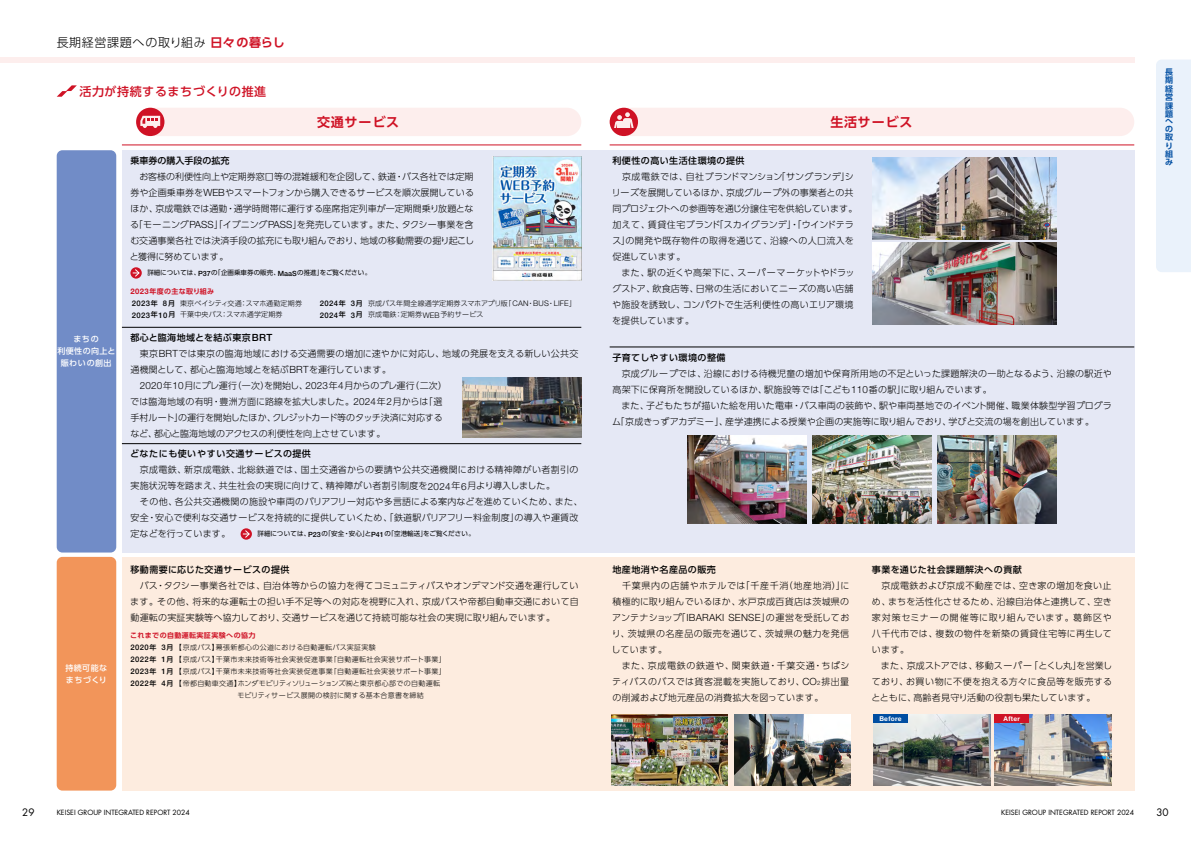
<style>
.page{position:relative;width:1191px;height:842px;background:#fff}
.page>*{position:absolute;margin:0;border:0;box-sizing:border-box;transform-origin:0 0}
.t1{font:700 13px "UD Shin Go Pro De";letter-spacing:.05em;color:#cf1225}
.t2{font:300 12px "UD Shin Go Pro";letter-spacing:.05em;color:#000}
.t3{font:500 12px "UD Shin Go Pro";letter-spacing:.05em;color:#cf1225}
.t4{font:10px "Futura Std";color:#000}
.t5{font:300 9px/16px "UD Shin Go Pro";letter-spacing:.025em;color:#000}
.t6{font:500 9px "UD Shin Go Pro";letter-spacing:.05em;color:#000}
.t7{font:300 9px "UD Shin Go Pro";letter-spacing:-.015em;color:#000}
.t8{font:300 9px "UD Shin Go Pro";letter-spacing:-.025em;color:#000}
.t9{font:300 9px "UD Shin Go Pro";letter-spacing:.005em;color:#000}
.t10{font:300 9px "UD Shin Go Pro";color:#000}
.t11{font:500 9px "UD Shin Go Pro";color:#000}
.t12{font:500 8px/12px "UD Shin Go Pro";letter-spacing:.05em;color:#fff;text-align:center}
.t13{font:700 8px/8.4px "UD Shin Go Pro De";color:#004ea2;text-align:justify}
.t14{font:300 7px "UD Shin Go Pro";letter-spacing:.05em;color:#000}
.t15{font:300 7px "UD Shin Go Pro";letter-spacing:.03em;color:#000}
.t16{font:7px "Futura Std";color:#000}
.t17{font:300 7px "UD Shin Go Pro";letter-spacing:.01em;color:#000}
.t18{font:700 7px "UD Shin Go Pro De";letter-spacing:.05em;color:#cf1225}
.t19{font:300 7px "UD Shin Go Pro";letter-spacing:-.005em;color:#000}
.t20{font:700 6.6px "Helvetica Neue LT Std";letter-spacing:.045em;color:#fff}
.t21{font:6.5px "UD Shin Go Pro";color:#000}
.s1{font-family:"UD Shin Go Pro De";font-weight:700;color:#cf1225}
.s2{font-family:"Helvetica Neue LT Std";font-size:9.9px}
.s3{font-family:"Helvetica Neue LT Std";font-size:7.7px}
.s4{font-family:"Helvetica Neue LT Std";font-weight:500;font-size:7.7px}
.s5{font-weight:500}
.s6{font-family:"Helvetica Neue LT Std";font-weight:500;font-size:7.2px}
.s7{font-family:"Helvetica Neue LT Std";font-size:5.9px}
</style>
<div class="page">
<div style="left:57px;top:150px;width:59px;height:402px;background:#718cc7;border-radius:6px"></div>
<div style="left:57px;top:557px;width:59px;height:233px;background:#f2955a;border-radius:6px"></div>
<div style="left:122px;top:557px;width:1012px;height:234px;background:#fdecdf"></div>
<div style="left:122px;top:150px;width:1012px;height:402px;background:#e5e8f5"></div>
<div style="left:0;top:57px;width:1134px;height:5px;background:#fdeeed"></div>
<hr style="left:122px;top:145px;width:459px;height:1px;background:#cf1225">
<hr style="left:122px;top:327px;width:459px;height:1px;background:#000">
<hr style="left:122px;top:443px;width:459px;height:1px;background:#000">
<svg style="left:130px;top:267px;width:12px;height:12px"></svg>
<svg style="left:133px;top:268px;width:7px;height:9px"></svg>
<svg style="left:241px;top:528px;width:11px;height:12px"></svg>
<svg style="left:243px;top:530px;width:7px;height:8px"></svg>
<svg style="left:57px;top:85px;width:20px;height:12px"></svg>
<div style="left:136px;top:108px;width:445px;height:28px;background:#fdeeed;border-radius:14px"></div>
<div style="left:609px;top:108px;width:525px;height:28px;background:#fdeeed;border-radius:14px"></div>
<img style="left:493px;top:157px;width:88px;height:123px">
<svg style="left:136px;top:108px;width:28px;height:28px"></svg>
<svg style="left:609px;top:108px;width:29px;height:28px"></svg>
<hr style="left:609px;top:145px;width:263px;height:1px;background:#cf1225">
<hr style="left:872px;top:145px;width:262px;height:1px;background:#cf1225">
<hr style="left:609px;top:347px;width:263px;height:1px;background:#000">
<hr style="left:872px;top:347px;width:262px;height:1px;background:#000">
<img style="left:873px;top:242px;width:183px;height:83px">
<img style="left:873px;top:157px;width:183px;height:83px">
<img style="left:611px;top:714px;width:117px;height:71px">
<img style="left:734px;top:714px;width:117px;height:71px">
<img style="left:873px;top:714px;width:117px;height:71px">
<img style="left:995px;top:714px;width:116px;height:71px">
<img style="left:688px;top:436px;width:118px;height:87px">
<img style="left:812px;top:436px;width:119px;height:87px">
<img style="left:937px;top:436px;width:119px;height:87px">
<img style="left:463px;top:378px;width:118px;height:59px">
<div style="left:873px;top:714px;width:34px;height:9px;background:#004ea2"></div>
<div style="left:995px;top:714px;width:34px;height:9px;background:#cf1225"></div>
<div style="left:1156px;top:60px;width:35px;height:212px;background:#eaf2fb"></div>
<h2 class="t2" style="left:57px;top:33px;width:229px">長期経営課題への取り組み<span class="s1">日々の暮らし</span></h2>
<h2 class="t3" style="left:79px;top:81px;width:188px">活力が持続するまちづくりの推進</h2>
<p class="t12" style="left:57px;top:333px;width:60px">まちの<br>利便性の向上と賑わいの創出</p>
<p class="t12" style="left:65px;top:661px;width:43px;text-align:left">持続可能なまちづくり</p>
<h1 class="t1" style="left:317px;top:111px;width:83px">交通サービス</h1>
<h1 class="t1" style="left:830px;top:111px;width:83px">生活サービス</h1>
<p class="t6" style="left:612px;top:153px;width:133px">利便性の高い生活住環境の提供</p>
<p class="t5" style="left:611px;top:168px;width:247px">　京成電鉄では、自社ブランドマンション「サングランデ」シリーズを展開しているほか、京成グループ外の事業者との共同プロジェクトへの参画等を通じ分譲住宅を供給しています。加えて、賃貸住宅ブランド「スカイグランデ」・「ウインドテラス」の開発や既存物件の取得を通じて、沿線への人口流入を促進しています。<br>　また、駅の近くや高架下に、スーパーマーケットやドラッグストア、飲食店等、日常の生活においてニーズの高い店舗や施設を誘致し、コンパクトで生活利便性の高いエリア環境を提供しています。</p>
<p class="t6" style="left:612px;top:350px;width:114px">子育てしやすい環境の整備</p>
<p class="t5" style="left:612px;top:365px;width:501px">　京成グループでは、沿線における待機児童の増加や保育所用地の不足といった課題解決の一助となるよう、沿線の駅近や高架下に保育所を開設しているほか、駅施設等では「こども<span class="s2">110</span>番の駅」に取り組んでいます。<br>　また、子どもたちが描いた絵を用いた電車・バス車両の装飾や、駅や車両基地でのイベント開催、職業体験型学習プログラム「京成きっずアカデミー」、産学連携による授業や企画の実施等に取り組んでおり、学びと交流の場を創出しています。</p>
<p class="t11" style="left:130px;top:153px;width:101px">乗車券の購入手段の拡充</p>
<p class="t5" style="left:130px;top:168px;width:346px;text-align:justify">　お客様の利便性向上や定期券窓口等の混雑緩和を企図して、鉄道・バス各社では定期券や企画乗車券を<span class="s2">WEB</span>やスマートフォンから購入できるサービスを順次展開しているほか、京成電鉄では通勤・通学時間帯に運行する座席指定列車が一定期間乗り放題となる「モーニング<span class="s2">PASS</span>」「イブニング<span class="s2">PASS</span>」を発売しています。また、タクシー事業を含む交通事業各社では決済手段の拡充にも取り組んでおり、地域の移動需要の掘り起こしと獲得に努めています。</p>
<p class="t18" style="left:130px;top:286px;width:85px"><span class="s3">2023</span>年度の主な取り組み</p>
<p class="t19" style="left:132px;top:297px;width:172px"><span class="s4">2023</span><span class="s5">年</span> <span class="s4">8</span><span class="s5">月</span> 東京ベイシティ交通：スマホ通勤定期券</p>
<p class="t17" style="left:320px;top:297px;width:258px"><span class="s4">2024</span><span class="s5">年</span> <span class="s4">3</span><span class="s5">月</span> 京成バス年間全線通学定期券スマホアプリ版「<span class="s3">CAN</span>・<span class="s3">BUS</span>・<span class="s3">LIFE</span>」</p>
<p class="t15" style="left:132px;top:309px;width:152px"><span class="s4">2023</span><span class="s5">年</span><span class="s4">10</span><span class="s5">月</span> 千葉中央バス：スマホ通学定期券</p>
<p class="t15" style="left:320px;top:309px;width:165px"><span class="s4">2024</span><span class="s5">年</span> <span class="s4">3</span><span class="s5">月</span> 京成電鉄：定期券<span class="s3">WEB</span>予約サービス</p>
<p class="t6" style="left:130px;top:330px;width:143px">都心と臨海地域とを結ぶ東京<span class="s2">BRT</span></p>
<p class="t5" style="left:130px;top:345px;width:449px">　東京<span class="s2">BRT</span>では東京の臨海地域における交通需要の増加に速やかに対応し、地域の発展を支える新しい公共交</p>
<p class="t9" style="left:130px;top:362px;width:262px">通機関として、都心と臨海地域とを結ぶ<span class="s2">BRT</span>を運行しています。</p>
<p class="t7" style="left:140px;top:378px;width:309px"><span class="s2">2020</span>年<span class="s2">10</span>月にプレ運行（一次）を開始し、<span class="s2">2023</span>年<span class="s2">4</span>月からのプレ運行（二次）</p>
<p class="t5" style="left:130px;top:393px;width:313px">では臨海地域の有明・豊洲方面に路線を拡大しました。<span class="s2">2024</span>年<span class="s2">2</span>月からは「選</p>
<p class="t8" style="left:130px;top:410px;width:314px">手村ルート」の運行を開始したほか、クレジットカード等のタッチ決済に対応する</p>
<p class="t10" style="left:130px;top:426px;width:256px">など、都心と臨海地域のアクセスの利便性を向上させています。</p>
<p class="t6" style="left:130px;top:446px;width:182px">どなたにも使いやすい交通サービスの提供</p>
<p class="t5" style="left:130px;top:461px;width:454px">　京成電鉄、新京成電鉄、北総鉄道では、国土交通省からの要請や公共交通機関における精神障がい者割引の実施状況等を踏まえ、共生社会の実現に向けて、精神障がい者割引制度を<span class="s2">2024</span>年<span class="s2">6</span>月より導入しました。<br>　その他、各公共交通機関の施設や車両のバリアフリー対応や多言語による案内などを進めていくため、また、安全・安心で便利な交通サービスを持続的に提供していくため、「鉄道駅バリアフリー料金制度」の導入や運賃改定などを行っています。</p>
<p class="t6" style="left:130px;top:562px;width:161px">移動需要に応じた交通サービスの提供</p>
<p class="t5" style="left:130px;top:577px;width:450px;text-align:justify">　バス・タクシー事業各社では、自治体等からの協力を得てコミュニティバスやオンデマンド交通を運行しています。その他、将来的な運転士の担い手不足等への対応を視野に入れ、京成バスや帝都自動車交通において自動運転の実証実験等へ協力しており、交通サービスを通じて持続可能な社会の実現に取り組んでいます。</p>
<p class="t18" style="left:130px;top:630px;width:127px">これまでの自動運転実証実験への協力</p>
<p class="t14" style="left:130px;top:642px;width:247px"><span class="s4">2020</span><span class="s5">年</span> <span class="s4">3</span><span class="s5">月</span>【京成バス】幕張新都心の公道における自動運転バス実証実験</p>
<p class="t14" style="left:130px;top:654px;width:317px"><span class="s4">2022</span><span class="s5">年</span> <span class="s4">1</span><span class="s5">月</span>【京成バス】千葉市未来技術等社会実装促進事業「自動運転社会実装サポート事業」</p>
<p class="t14" style="left:130px;top:666px;width:317px"><span class="s4">2023</span><span class="s5">年</span> <span class="s4">1</span><span class="s5">月</span>【京成バス】千葉市未来技術等社会実装促進事業「自動運転社会実装サポート事業」</p>
<p class="t15" style="left:130px;top:678px;width:311px"><span class="s4">2022</span><span class="s5">年</span> <span class="s4">4</span><span class="s5">月</span> 【帝都自動車交通】ホンダモビリティソリューションズ㈱と東京都心部での自動運転</p>
<p class="t15" style="left:238px;top:690px;width:188px">モビリティサービス展開の検討に関する基本合意書を締結</p>
<p class="t21" style="left:147px;top:268px;width:225px">詳細については、<span class="s6">P37</span>の「企画乗車券の販売、<span class="s6">MaaS</span>の推進」をご覧ください。</p>
<p class="t21" style="left:258px;top:529px;width:219px">詳細については、<span class="s6">P23</span>の「安全・安心」と<span class="s6">P41</span>の「空港輸送」をご覧ください。</p>
<p class="t6" style="left:612px;top:562px;width:105px">地産地消や名産品の販売</p>
<p class="t5" style="left:611px;top:577px;width:240px">　千葉県内の店舗やホテルでは「千産千消（地産地消）」に積極的に取り組んでいるほか、水戸京成百貨店は茨城県のアンテナショップ「<span class="s2">IBARAKI SENSE</span>」の運営を受託しており、茨城県の名産品の販売を通じて、茨城県の魅力を発信しています。<br>　また、京成電鉄の鉄道や、関東鉄道・千葉交通・ちばシティバスのバスでは貨客混載を実施しており、<span class="s2">CO</span><span class="s7">2</span>排出量の削減および地元産品の消費拡大を図っています。</p>
<p class="t6" style="left:872px;top:562px;width:151px">事業を通じた社会課題解決への貢献</p>
<p class="t5" style="left:871px;top:577px;width:242px">　京成電鉄および京成不動産では、空き家の増加を食い止め、まちを活性化させるため、沿線自治体と連携して、空き家対策セミナーの開催等に取り組んでいます。葛飾区や八千代市では、複数の物件を新築の賃貸住宅等に再生しています。<br>　また、京成ストアでは、移動スーパー「とくし丸」を営業しており、お買い物に不便を抱える方々に食品等を販売するとともに、高齢者見守り活動の役割も果たしています。</p>
<p class="t20" style="left:879px;top:715px;width:24px">Before</p>
<p class="t20" style="left:1003px;top:715px;width:18px">After</p>
<p class="t13" style="left:1165px;top:68px;width:9px">長期経営課題</p>
<p class="t13" style="left:1165px;top:117px;width:9px;text-align:left">への取り組み</p>
<p class="t4" style="left:22px;top:806px;width:14px">29</p>
<p class="t16" style="left:57px;top:808px;width:134px">KEISEI GROUP INTEGRATED REPORT 2024</p>
<p class="t16" style="left:1001px;top:808px;width:134px">KEISEI GROUP INTEGRATED REPORT 2024</p>
<p class="t4" style="left:1156px;top:806px;width:14px">30</p>
</div>
